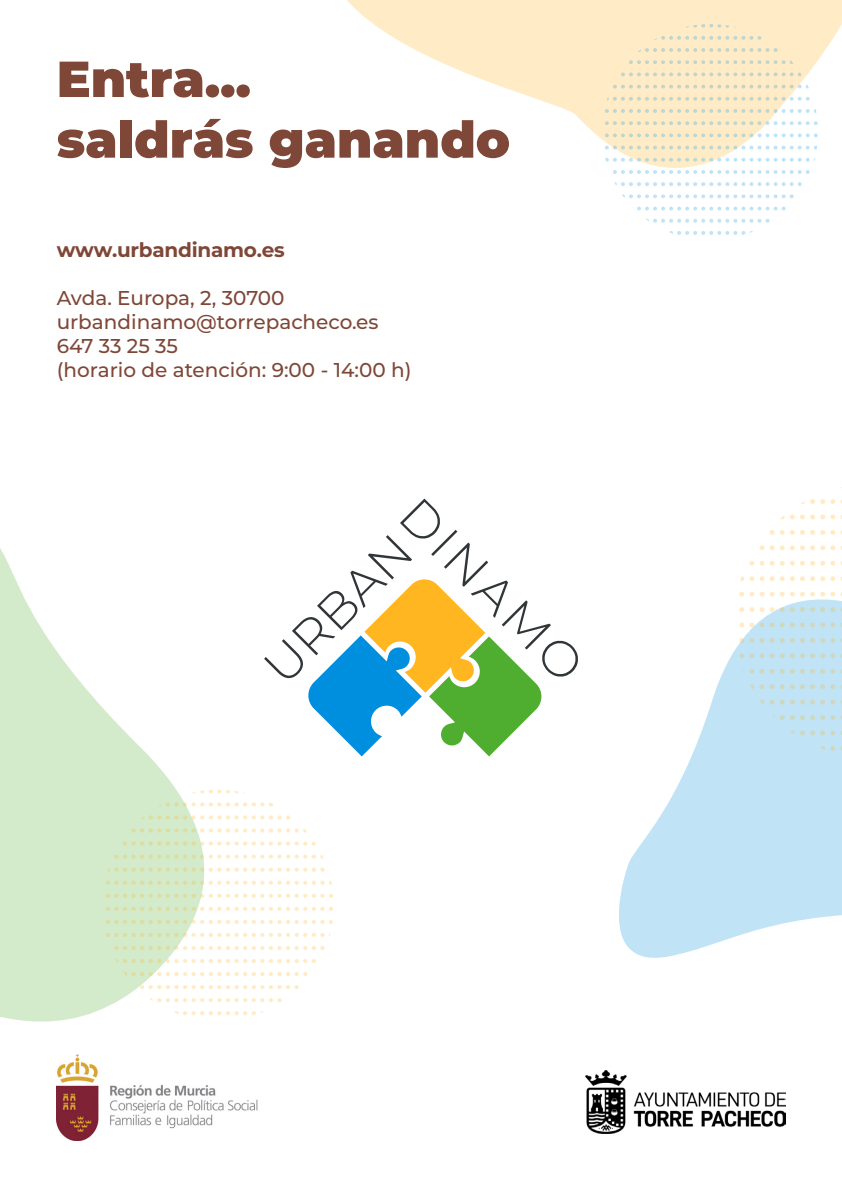
<style>
.page{position:relative;width:842px;height:1191px;background:#fff}
.page>*{position:absolute;margin:0;border:0;box-sizing:border-box;transform-origin:0 0}
.t1{font:900 50.6px/60.6px "Montserrat";color:#7f4737}
.t2{font:500 20px/24px "Montserrat";color:#7f4737}
.t3{font:700 20px "Montserrat";letter-spacing:-.015em;color:#7f4737}
</style>
<div class="page">
<svg style="left:619px;top:596px;width:223px;height:362px;fill:#c0e3f6"></svg>
<svg style="left:801px;top:499px;width:41px;height:5px"></svg>
<svg style="left:780px;top:514px;width:62px;height:5px"></svg>
<svg style="left:769px;top:530px;width:73px;height:5px"></svg>
<svg style="left:759px;top:545px;width:83px;height:5px"></svg>
<svg style="left:749px;top:561px;width:93px;height:5px"></svg>
<svg style="left:740px;top:576px;width:102px;height:5px"></svg>
<svg style="left:739px;top:591px;width:103px;height:5px"></svg>
<svg style="left:734px;top:607px;width:108px;height:5px"></svg>
<svg style="left:734px;top:622px;width:108px;height:5px"></svg>
<svg style="left:734px;top:638px;width:108px;height:5px"></svg>
<svg style="left:734px;top:653px;width:108px;height:5px"></svg>
<svg style="left:734px;top:669px;width:108px;height:5px"></svg>
<svg style="left:734px;top:684px;width:108px;height:5px"></svg>
<svg style="left:734px;top:699px;width:108px;height:5px"></svg>
<svg style="left:734px;top:715px;width:108px;height:5px"></svg>
<svg style="left:734px;top:730px;width:108px;height:5px"></svg>
<svg style="left:734px;top:746px;width:108px;height:5px"></svg>
<svg style="left:347px;top:0;width:495px;height:168px;fill:#ffecc7"></svg>
<svg style="left:0;top:548px;width:238px;height:550px"></svg>
<svg style="left:102px;top:789px;width:143px;height:4px"></svg>
<svg style="left:102px;top:802px;width:171px;height:4px"></svg>
<svg style="left:102px;top:815px;width:189px;height:4px"></svg>
<svg style="left:102px;top:828px;width:205px;height:4px"></svg>
<svg style="left:102px;top:841px;width:214px;height:4px"></svg>
<svg style="left:102px;top:854px;width:222px;height:4px"></svg>
<svg style="left:102px;top:867px;width:223px;height:4px"></svg>
<svg style="left:102px;top:880px;width:230px;height:4px"></svg>
<svg style="left:102px;top:893px;width:231px;height:5px"></svg>
<svg style="left:102px;top:906px;width:231px;height:5px"></svg>
<svg style="left:102px;top:919px;width:231px;height:5px"></svg>
<svg style="left:102px;top:932px;width:229px;height:5px"></svg>
<svg style="left:102px;top:946px;width:223px;height:4px"></svg>
<svg style="left:102px;top:959px;width:214px;height:4px"></svg>
<svg style="left:102px;top:972px;width:206px;height:4px"></svg>
<svg style="left:102px;top:985px;width:197px;height:4px"></svg>
<svg style="left:102px;top:998px;width:180px;height:4px"></svg>
<svg style="left:102px;top:1011px;width:162px;height:4px"></svg>
<svg style="left:602px;top:24px;width:216px;height:4px"></svg>
<svg style="left:602px;top:36px;width:216px;height:4px"></svg>
<svg style="left:602px;top:48px;width:216px;height:4px"></svg>
<svg style="left:602px;top:60px;width:216px;height:4px"></svg>
<svg style="left:602px;top:72px;width:216px;height:4px"></svg>
<svg style="left:602px;top:85px;width:216px;height:4px"></svg>
<svg style="left:602px;top:97px;width:216px;height:4px"></svg>
<svg style="left:602px;top:109px;width:216px;height:4px"></svg>
<svg style="left:602px;top:121px;width:216px;height:4px"></svg>
<svg style="left:602px;top:133px;width:216px;height:4px"></svg>
<svg style="left:602px;top:146px;width:216px;height:3px"></svg>
<svg style="left:602px;top:158px;width:216px;height:4px"></svg>
<svg style="left:613px;top:170px;width:197px;height:4px"></svg>
<svg style="left:614px;top:182px;width:188px;height:4px"></svg>
<svg style="left:622px;top:194px;width:172px;height:4px"></svg>
<svg style="left:632px;top:207px;width:154px;height:3px"></svg>
<svg style="left:646px;top:219px;width:124px;height:4px"></svg>
<svg style="left:669px;top:231px;width:84px;height:4px"></svg>
<svg style="left:264px;top:498px;width:314px;height:258px"></svg>
<img style="left:57px;top:1054px;width:201px;height:86px">
<img style="left:585px;top:1070px;width:200px;height:64px">
<h1 class="t1" style="left:57px;top:47px;width:455px">Entra...<br>saldrás ganando</h1>
<p class="t3" style="left:57px;top:236px;width:229px">www.urbandinamo.es</p>
<p class="t2" style="left:57px;top:285px;width:356px">Avda. Europa, 2, 30700 urbandinamo@torrepacheco.es<br>647 33 25 35<br>(horario de atención: 9:00 - 14:00 h)</p>
</div>
